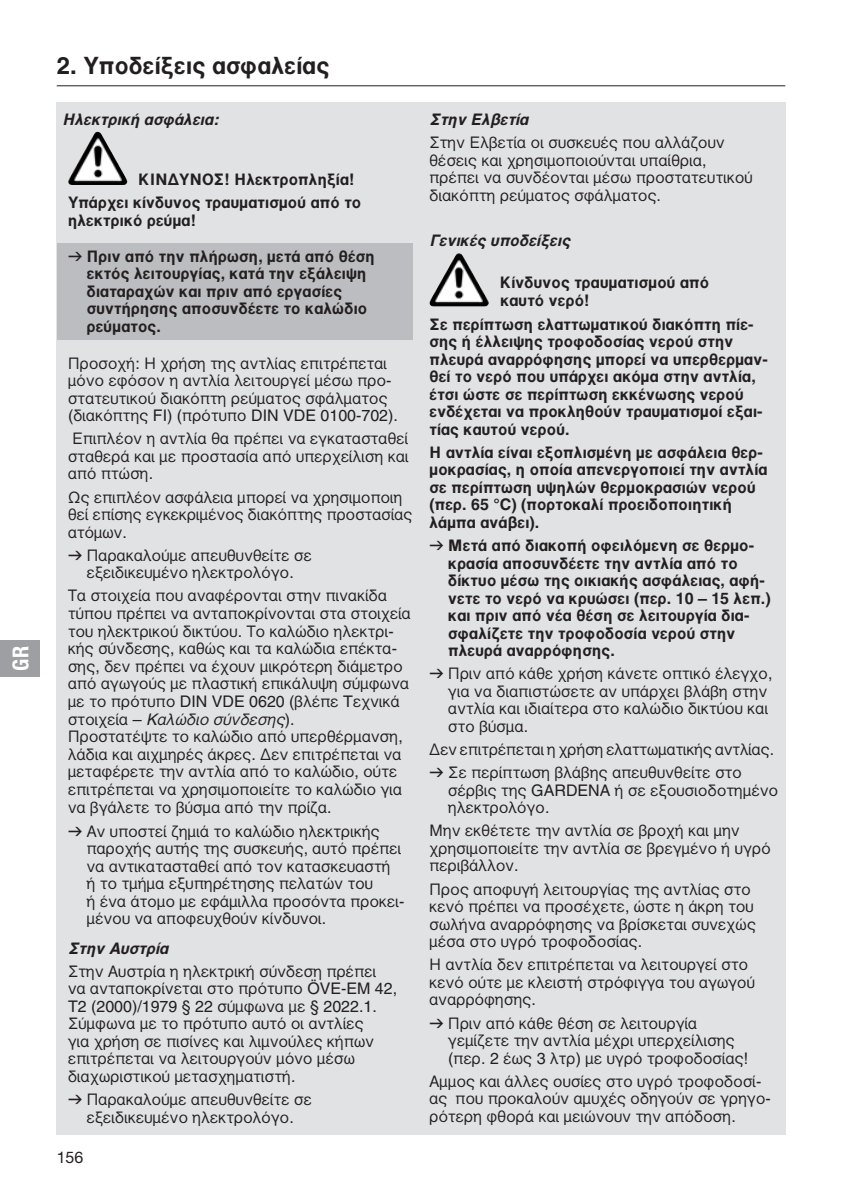
<style>
.page{position:relative;width:842px;height:1191px;background:#fff}
.page>*{position:absolute;margin:0;border:0;box-sizing:border-box;transform-origin:0 0}
.t1{font:24px "GARDENA Pro GRE Bold";color:#231f20}
.t2{font:22px "GARDENA Pro Bo Cond";color:#fff}
.t3{font:16px/17.6px "GARDENA Pro GRE Regular";color:#231f20}
.t4{font:16px/17.6px "GARDENA Pro GRE Bold";color:#231f20}
.t5{font:16px "GARDENA Pro GRE Bo Ita";color:#231f20}
.t6{font:16px "GARDENA Pro GRE Reg Ita";color:#231f20}
.t7{font:16px "GARDENA Pro";color:#231f20}
.s1{font-family:"Formdruck"}
.s2{font-family:"GARDENA Pro GRE Regular"}
.s3{font-family:"GARDENA Pro"}
.s4{font-family:"GARDENA Pro";font-weight:700}
</style>
<div class="page">
<hr style="left:57px;top:85px;width:728px;height:1px;background:#231f20">
<div style="left:57px;top:102px;width:728px;height:1032px;background:#e1e2e4"></div>
<img style="left:71px;top:132px;width:25px;height:44px">
<div style="left:57px;top:243px;width:355px;height:97px;background:#bcbdc0"></div>
<img style="left:431px;top:253px;width:27px;height:45px">
<div style="left:0;top:640px;width:40px;height:36px;background:#9d9fa2"></div>
<h2 class="t2" style="left:7px;top:670px;width:26px;rotate:-90deg">GR</h2>
<h1 class="t1" style="left:57px;top:51px;width:274px">2. Υποδείξεις ασφαλείας</h1>
<p class="t5" style="left:62px;top:110px;width:158px">Ηλεκτρική ασφάλεια:</p>
<p class="t4" style="left:68px;top:168px;width:295px;line-height:23.2px;text-indent:71px">ΚΙΝΔΥΝΟΣ! Ηλεκτροπληξία!<br>Υπάρχει κίνδυνος τραυματισμού από το</p>
<p class="t4" style="left:68px;top:211px;width:130px">ηλεκτρικό ρεύμα!</p>
<p class="t4" style="left:87px;top:247px;width:290px;text-indent:-19px"><span class="s1">v</span> Πριν από την πλήρωση, μετά από θέση εκτός λειτουργίας, κατά την εξάλειψη διαταραχών και πριν από εργασίες συντήρησης αποσυνδέετε το καλώδιο ρεύματος.</p>
<p class="t3" style="left:68px;top:354px;width:331px">Προσοχή: Η χρήση της αντλίας επιτρέπεται μόνο εφόσον η αντλία λειτουργεί μέσω προ&shy;στατευτικού διακόπτη ρεύματος σφάλματος (διακόπτης FI) (πρότυπο DIN VDE 0100-702).</p>
<p class="t3" style="left:68px;top:430px;width:342px;text-align:justify">Επιπλέον η αντλία θα πρέπει να εγκατασταθεί σταθερά και με προστασία από υπερχείλιση και από πτώση.</p>
<p class="t3" style="left:68px;top:488px;width:346px">Ως επιπλέον ασφάλεια μπορεί να χρησιμοποιη θεί επίσης εγκεκριμένος διακόπτης προστασίας ατόμων.</p>
<p class="t3" style="left:68px;top:546px;width:246px;text-align:center"><span class="s1">v</span> Παρακαλούμε απευθυνθείτε σε εξειδικευμένο ηλεκτρολόγο.</p>
<p class="t3" style="left:68px;top:587px;width:345px">Τα στοιχεία που αναφέρονται στην πινακίδα τύπου πρέπει να ανταποκρίνονται στα στοιχεία του ηλεκτρικού δικτύου. Το καλώδιο ηλεκτρι&shy;κής σύνδεσης, καθώς και τα καλώδια επέκτα&shy;σης, δεν πρέπει να έχουν μικρότερη διάμετρο από αγωγούς με πλαστική επικάλυψη σύμφωνα με το πρότυπο DIN VDE 0620 (βλέπε Tεχνικά</p>
<p class="t6" style="left:68px;top:710px;width:228px"><span class="s2">στοιχεία –</span> Kαλώδιο σύνδεσης<span class="s2">).</span></p>
<p class="t3" style="left:68px;top:728px;width:336px">Προστατέψτε το καλώδιο από υπερθέρμανση, λάδια και αιχμηρές άκρες. Δεν επιτρέπεται να μεταφέρετε την αντλία από το καλώδιο, ούτε επιτρέπεται να χρησιμοποιείτε το καλώδιο για να βγάλετε το βύσμα από την πρίζα.</p>
<p class="t3" style="left:87px;top:822px;width:319px;text-indent:-19px"><span class="s1">v</span> Αν υποστεί ζημιά το καλώδιο ηλεκτρικής παροχής αυτής της συσκευής, αυτό πρέπει να αντικατασταθεί από τον κατασκευαστή<br>ή το τμήμα εξυπηρέτησης πελατών του<br>ή ένα άτομο με εφάμιλλα προσόντα προκει&shy;μένου να αποφευχθούν κίνδυνοι.</p>
<p class="t5" style="left:68px;top:938px;width:102px">Στην Αυστρία</p>
<p class="t3" style="left:68px;top:962px;width:331px">Στην Αυστρία η ηλεκτρική σύνδεση πρέπει να ανταποκρίνεται στο πρότυπο ÖVE-EM 42, T2 (2000)/1979 <span class="s3">§</span> 22 σύμφωνα με <span class="s3">§</span> 2022.1.<br>Σύμφωνα με το πρότυπο αυτό οι αντλίες<br>για χρήση σε πισίνες και λιμνούλες κήπων επιτρέπεται να λειτουργούν μόνο μέσω διαχωριστικού μετασχηματιστή.</p>
<p class="t3" style="left:68px;top:1090px;width:246px;text-align:center"><span class="s1">v</span> Παρακαλούμε απευθυνθείτε σε εξειδικευμένο ηλεκτρολόγο.</p>
<p class="t7" style="left:57px;top:1147px;width:28px">156</p>
<p class="t5" style="left:429px;top:110px;width:100px">Στην Ελβετία</p>
<p class="t3" style="left:429px;top:134px;width:325px">Στην Ελβετία οι συσκευές που αλλάζουν θέσεις και χρησιμοποιούνται υπαίθρια, πρέπει να συνδέονται μέσω προστατευτικού διακόπτη ρεύματος σφάλματος.</p>
<p class="t5" style="left:429px;top:231px;width:142px">Γενικές υποδείξεις</p>
<p class="t4" style="left:500px;top:273px;width:210px;line-height:18.2px">Κίνδυνος τραυματισμού από καυτό νερό!</p>
<p class="t4" style="left:429px;top:315px;width:340px">Σε περίπτωση ελαττωματικού διακόπτη πίε&shy;σης ή έλλειψης τροφοδοσίας νερού στην πλευρά αναρρόφησης μπορεί να υπερθερμαν&shy;θεί το νερό που υπάρχει ακόμα στην αντλία, έτσι ώστε σε περίπτωση εκκένωσης νερού ενδέχεται να προκληθούν τραυματισμοί εξαι&shy;τίας καυτού νερού.</p>
<p class="t4" style="left:429px;top:443px;width:340px">Η αντλία είναι εξοπλισμένη με ασφάλεια θερ&shy;μοκρασίας, η οποία απενεργοποιεί την αντλία σε περίπτωση υψηλών θερμοκρασιών νερού (περ. 65 <span class="s4">°</span>C) (πορτοκαλί προειδοποιητική λάμπα ανάβει).</p>
<p class="t4" style="left:448px;top:536px;width:324px;text-indent:-19px"><span class="s1">v</span> Μετά από διακοπή οφειλόμενη σε θερμο&shy;κρασία αποσυνδέετε την αντλία από το δίκτυο μέσω της οικιακής ασφάλειας, αφή&shy;νετε το νερό να κρυώσει (περ. 10 – 15 λεπ.) και πριν από νέα θέση σε λειτουργία δια&shy;σφαλίζετε την τροφοδοσία νερού στην πλευρά αναρρόφησης.</p>
<p class="t3" style="left:448px;top:665px;width:326px;text-indent:-19px"><span class="s1">v</span> Πριν από κάθε χρήση κάνετε οπτικό έλεγχο, για να διαπιστώσετε αν υπάρχει βλάβη στην αντλία και ιδιαίτερα στο καλώδιο δικτύου και στο βύσμα.</p>
<p class="t3" style="left:429px;top:738px;width:346px;line-height:23.2px">Δεν επιτρέπεται η χρήση ελαττωματικής αντλίας. <span class="s1">v</span> Σε περίπτωση βλάβης απευθυνθείτε στο</p>
<p class="t3" style="left:448px;top:781px;width:331px">σέρβις της GARDENA ή σε εξουσιοδοτημένο ηλεκτρολόγο.</p>
<p class="t3" style="left:429px;top:822px;width:343px">Μην εκθέτετε την αντλία σε βροχή και μην χρησιμοποιείτε την αντλία σε βρεγμένο ή υγρό περιβάλλον.</p>
<p class="t3" style="left:429px;top:880px;width:328px">Προς αποφυγή λειτουργίας της αντλίας στο κενό πρέπει να προσέχετε, ώστε η άκρη του σωλήνα αναρρόφησης να βρίσκεται συνεχώς μέσα στο υγρό τροφοδοσίας.</p>
<p class="t3" style="left:429px;top:956px;width:327px">Η αντλία δεν επιτρέπεται να λειτουργεί στο κενό ούτε με κλειστή στρόφιγγα του αγωγού αναρρόφησης.</p>
<p class="t3" style="left:448px;top:1014px;width:302px;text-indent:-19px"><span class="s1">v</span> Πριν από κάθε θέση σε λειτουργία γεμίζετε την αντλία μέχρι υπερχείλισης (περ. 2 έως 3 λτρ) με υγρό τροφοδοσίας!</p>
<p class="t3" style="left:429px;top:1072px;width:343px">Αμμος και άλλες ουσίες στο υγρό τροφοδοσί&shy;ας που προκαλούν αμυχές οδηγούν σε γρηγο&shy;ρότερη φθορά και μειώνουν την απόδοση.</p>
</div>
